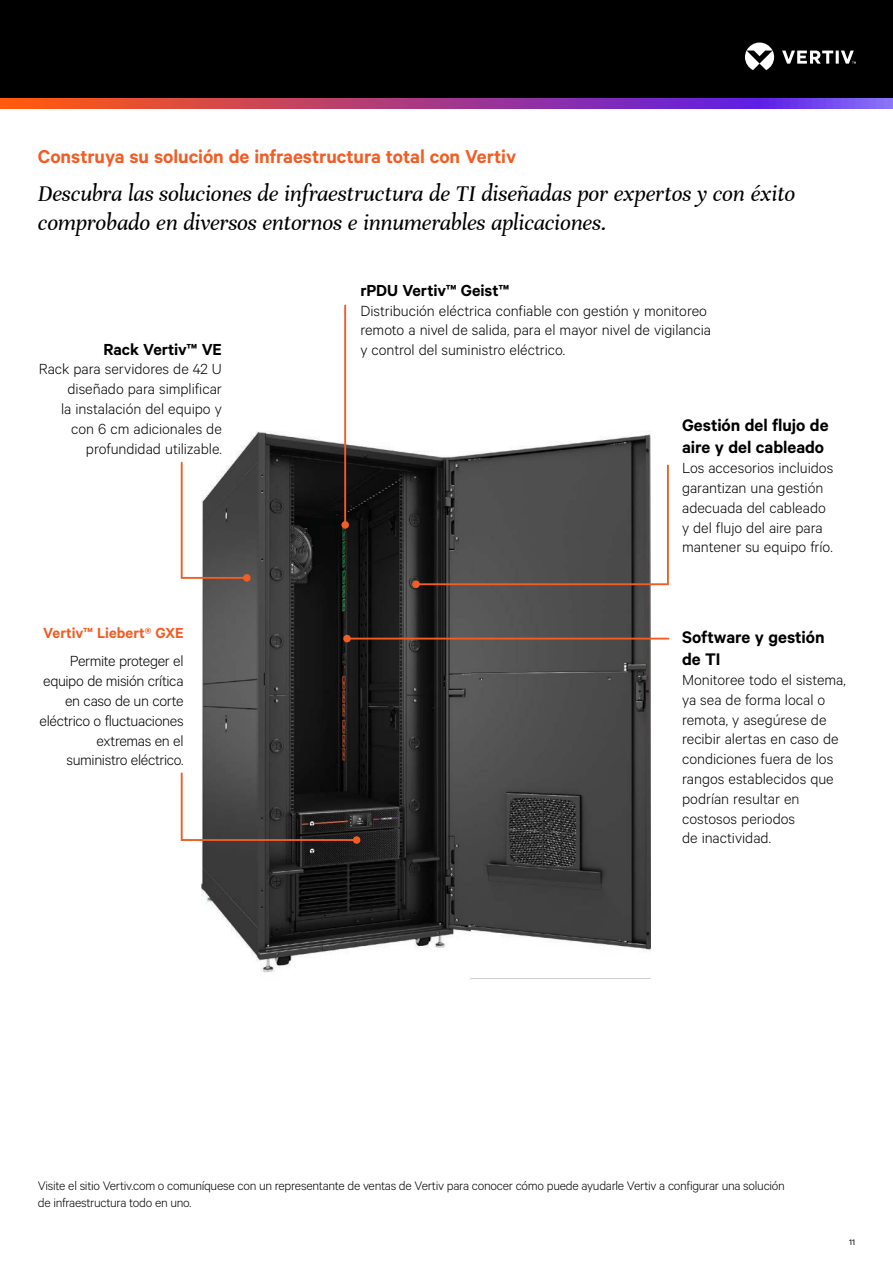
<style>
.page{position:relative;width:893px;height:1263px;background:#fff}
.page>*{position:absolute;margin:0;border:0;box-sizing:border-box;transform-origin:0 0}
.t1{font:italic 24px/28.8px "Unna";letter-spacing:-.005em;color:#000}
.t2{font:600 21px "Calibre";letter-spacing:-.005em;color:#f15d24}
.t3{font:600 18.9px/22.6px "Calibre";color:#000}
.t4{font:600 18px "Calibre";letter-spacing:-.005em;color:#000}
.t5{font:300 16.5px/19.8px "Calibre";letter-spacing:-.005em;color:#000}
.t6{font:600 16.5px "Calibre";color:#f15d24}
.t7{font:300 13.95px/16.6px "Calibre";letter-spacing:-.02em;color:#000}
.t8{font:9px "Calibre";color:#000}
</style>
<div class="page">
<div style="left:0;top:0;width:893px;height:108px;background:#000"></div>
<svg style="left:745px;top:43px;width:111px;height:27px"></svg>
<svg style="left:0;top:98px;width:893px;height:11px;background:#a83e89"></svg>
<img style="left:202px;top:411px;width:449px;height:568px">
<hr style="left:344px;top:306px;width:2px;height:219px;background:#f15d24">
<div style="left:341px;top:521px;width:8px;height:8px;background:#f15d24;border-radius:50%"></div>
<hr style="left:347px;top:638px;width:322px;height:1px;background:#f15d24">
<div style="left:343px;top:635px;width:8px;height:7px;background:#f15d24;border-radius:50%"></div>
<svg style="left:180px;top:461px;width:69px;height:119px"></svg>
<div style="left:243px;top:574px;width:8px;height:8px;background:#f15d24;border-radius:50%"></div>
<svg style="left:180px;top:771px;width:178px;height:71px;background:#4f4a47"></svg>
<div style="left:353px;top:836px;width:7px;height:8px;background:#f15d24;border-radius:50%"></div>
<svg style="left:414px;top:463px;width:255px;height:123px;background:#555250"></svg>
<div style="left:412px;top:580px;width:8px;height:8px;background:#f15d24;border-radius:50%"></div>
<p class="t2" style="left:38px;top:144px;width:480px">Construya su solución de infraestructura total con Vertiv</p>
<h1 class="t1" style="left:38px;top:179px;width:759px">Descubra las soluciones de infraestructura de TI diseñadas por expertos y con éxito comprobado en diversos entornos e innumerables aplicaciones.</h1>
<p class="t4" style="left:103px;top:338px;width:120px">Rack Vertiv™ VE</p>
<p class="t5" style="left:39px;top:359px;width:185px;text-align:right">Rack para servidores de 42 U diseñado para simplificar<br>la instalación del equipo y con 6 cm adicionales de profundidad utilizable.</p>
<p class="t6" style="left:43px;top:623px;width:142px">Vertiv™ Liebert® GXE</p>
<p class="t5" style="left:40px;top:651px;width:145px;text-align:right">Permite proteger el equipo de misión crítica en caso de un corte eléctrico o fluctuaciones extremas en el suministro eléctrico.</p>
<p class="t4" style="left:360px;top:279px;width:150px">rPDU Vertiv™ Geist™</p>
<p class="t5" style="left:360px;top:300px;width:352px">Distribución eléctrica confiable con gestión y monitoreo remoto a nivel de salida, para el mayor nivel de vigilancia y control del suministro eléctrico.</p>
<p class="t3" style="left:682px;top:413px;width:148px">Gestión del flujo de aire y del cableado</p>
<p class="t5" style="left:682px;top:457px;width:153px">Los accesorios incluidos garantizan una gestión adecuada del cableado y del flujo del aire para mantener su equipo frío.</p>
<p class="t3" style="left:682px;top:625px;width:144px">Software y gestión de TI</p>
<p class="t5" style="left:682px;top:669px;width:165px">Monitoree todo el sistema, ya sea de forma local o remota, y asegúrese de recibir alertas en caso de condiciones fuera de los rangos establecidos que podrían resultar en costosos periodos<br>de inactividad.</p>
<p class="t7" style="left:38px;top:1176px;width:749px">Visite el sitio Vertiv.com o comuníquese con un representante de ventas de Vertiv para conocer cómo puede ayudarle Vertiv a configurar una solución de infraestructura todo en uno.</p>
<p class="t8" style="left:849px;top:1236px;width:7px">11</p>
</div>
